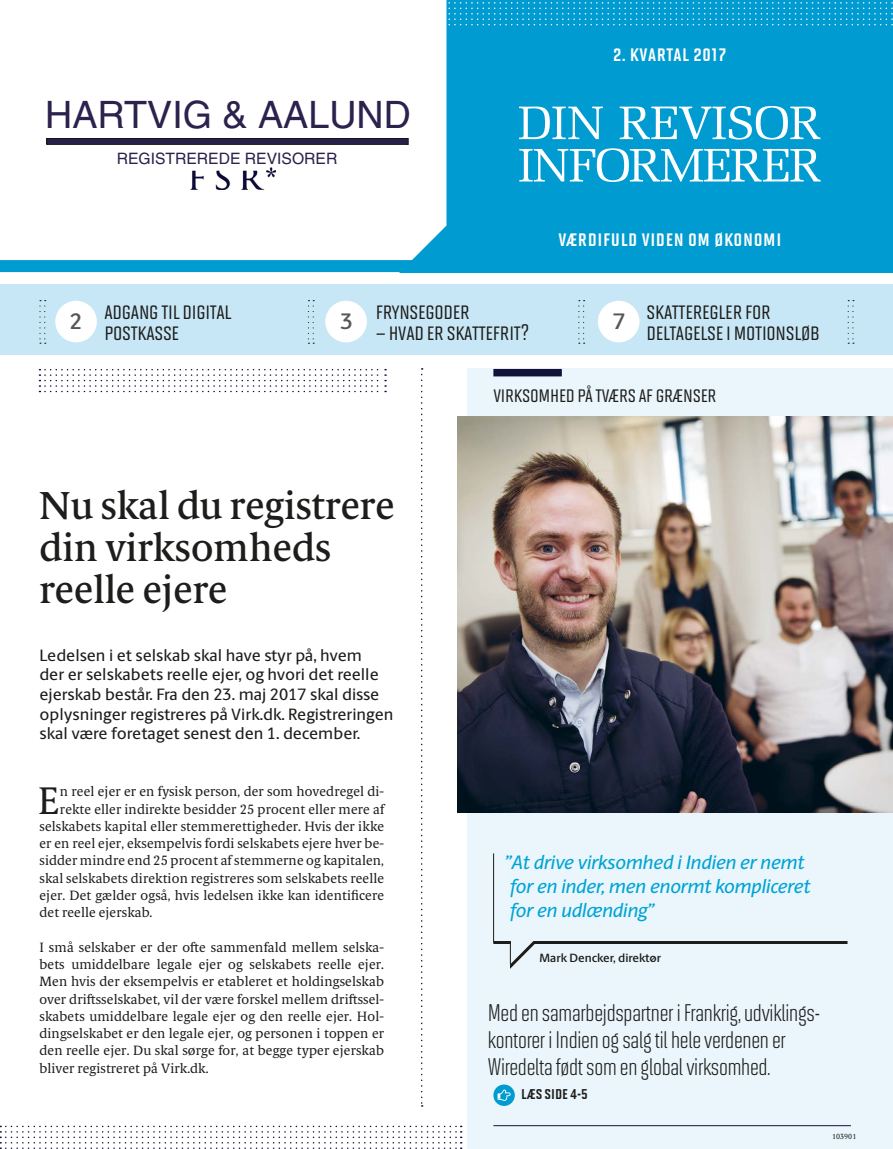
<style>
.page{position:relative;width:893px;height:1149px;background:#fff}
.page>*{position:absolute;margin:0;border:0;box-sizing:border-box;transform-origin:0 0}
.t1{font:500 39px/42px "Berling Serif Text";color:#1d1d1b}
.t2{font:38.55px "Berling Serif Text";color:#1d1d1b}
.t3{font:37.65px "Switzerland";color:#2d214d}
.t4{font:24px/27px "Solano Gothic MVB";letter-spacing:-.01em;color:#1d1d1b}
.t5{font:22.5px/21px "Solano Gothic MVB Md SC";letter-spacing:-.01em;color:#1d1d1b}
.t6{font:600 22.5px "Berling Sans";color:#575756}
.t7{font:21px "Solano Gothic MVB Bd SC";letter-spacing:.03em;color:#fff}
.t8{font:21px "Solano Gothic MVB Md SC";letter-spacing:-.01em;color:#1d1d1b}
.t9{font:italic 500 19.5px/24px "Berling Sans";letter-spacing:-.01em;color:#00a3d5}
.t10{font:500 16.5px/19.5px "Berling Sans";color:#1d1d1b}
.t11{font:16.5px "Solano Gothic MVB Bd SC";color:#1d1d1b}
.t12{font:15.75px "Switzerland";color:#2d214d}
.t13{font:13.5px/17.2px "Berling Serif Text";letter-spacing:.01em;color:#1d1d1b;text-align:justify}
.t14{font:600 12px "Berling Sans";color:#1d1d1b}
.t15{font:7.5px "Berling Serif Text";color:#1d1d1b}
</style>
<div class="page">
<div style="left:468px;top:369px;width:424px;height:779px;background:#eaf6fc"></div>
<svg style="left:39px;top:369px;width:347px;height:23px"></svg>
<div style="left:493px;top:369px;width:69px;height:7px;background:#131139"></div>
<hr style="left:493px;top:853px;width:1px;height:89px;background:#1d1d1b">
<hr style="left:493px;top:940px;width:18px;height:3px;background:#1d1d1b">
<svg style="left:504px;top:940px;width:344px;height:29px"></svg>
<div style="left:0;top:284px;width:892px;height:70px;background:#c8e7f6"></div>
<div style="left:55px;top:301px;width:42px;height:41px;background:#fff;border-radius:50%"></div>
<div style="left:325px;top:301px;width:42px;height:41px;background:#fff;border-radius:50%"></div>
<svg style="left:39px;top:300px;width:7px;height:43px"></svg>
<svg style="left:308px;top:300px;width:6px;height:43px"></svg>
<svg style="left:578px;top:300px;width:7px;height:43px"></svg>
<div style="left:598px;top:301px;width:41px;height:41px;background:#fff;border-radius:50%"></div>
<svg style="left:493px;top:1084px;width:22px;height:21px"></svg>
<svg style="left:497px;top:1089px;width:14px;height:11px"></svg>
<hr style="left:493px;top:1124px;width:358px;height:1px;background:#131139">
<svg style="left:848px;top:300px;width:6px;height:43px"></svg>
<img style="left:457px;top:416px;width:435px;height:396px">
<svg style="left:421px;top:368px;width:2px;height:738px"></svg>
<div style="left:0;top:1px;width:892px;height:271px;background:#009bd0"></div>
<svg style="left:519px;top:148px;width:302px;height:34px"></svg>
<svg style="left:519px;top:106px;width:301px;height:33px"></svg>
<div style="left:0;top:1px;width:446px;height:272px;background:#fff"></div>
<div style="left:0;top:260px;width:892px;height:12px;background:#009bd0"></div>
<svg style="left:0;top:1125px;width:462px;height:24px"></svg>
<svg style="left:444px;top:1px;width:449px;height:24px"></svg>
<img style="left:98px;top:127px;width:177px;height:63px">
<div style="left:47px;top:138px;width:361px;height:6px;background:#29214d"></div>
<div style="left:47px;top:138px;width:361px;height:6px;border:1px solid #1b1310"></div>
<h3 class="t3" style="left:45px;top:93px;width:367px">HARTVIG &amp; AALUND</h3>
<p class="t12" style="left:117px;top:149px;width:222px">REGISTREREDE REVISORER</p>
<h3 class="t7" style="left:613px;top:42px;width:115px">2. KVARTAL 2017</h3>
<h3 class="t7" style="left:558px;top:227px;width:224px">VÆRDIFULD VIDEN OM ØKONOMI</h3>
<h3 class="t6" style="left:70px;top:307px;width:14px">2</h3>
<h3 class="t6" style="left:340px;top:307px;width:14px">3</h3>
<h3 class="t6" style="left:613px;top:307px;width:14px">7</h3>
<h3 class="t5" style="left:647px;top:300px;width:175px">SKATTEREGLER FOR<br>DELTAGELSE I MOTIONSLØB</h3>
<h3 class="t5" style="left:105px;top:300px;width:128px">ADGANG TIL DIGITAL<br>POSTKASSE</h3>
<h3 class="t5" style="left:376px;top:300px;width:96px">FRYNSEGODER</h3>
<h3 class="t5" style="left:376px;top:321px;width:155px">– HVAD ER SKATTEFRIT?</h3>
<h3 class="t8" style="left:493px;top:383px;width:225px">VIRKSOMHED PÅ TVÆRS AF GRÆNSER</h3>
<h1 class="t1" style="left:39px;top:485px;width:357px">Nu skal du registrere din virksomheds reelle ejere</h1>
<p class="t10" style="left:39px;top:645px;width:356px">Ledelsen i et selskab skal have styr på, hvem<br>der er selskabets reelle ejer, og hvori det reelle ejerskab består. Fra den 23. maj 2017 skal disse oplysninger registreres på Virk.dk. Registreringen skal være foretaget senest den 1. december.</p>
<h2 class="t2" style="left:38px;top:776px;width:23px">E</h2>
<p class="t13" style="left:60px;top:782px;width:326px">n reel ejer er en fysisk person, der som hovedregel di-</p>
<p class="t13" style="left:60px;top:800px;width:326px">rekte eller indirekte besidder 25 procent eller mere af</p>
<p class="t13" style="left:39px;top:817px;width:346px">selskabets kapital eller stemmerettigheder. Hvis der ikke</p>
<p class="t13" style="left:39px;top:834px;width:346px">er en reel ejer, eksempelvis fordi selskabets ejere hver be-</p>
<p class="t13" style="left:39px;top:851px;width:346px">sidder mindre end 25 procent af stemmerne og kapitalen,</p>
<p class="t13" style="left:39px;top:869px;width:346px">skal selskabets direktion registreres som selskabets reelle</p>
<p class="t13" style="left:39px;top:886px;width:346px">ejer. Det gælder også, hvis ledelsen ikke kan identificere</p>
<p class="t13" style="left:39px;top:903px;width:115px">det reelle ejerskab.</p>
<p class="t13" style="left:39px;top:938px;width:346px">I små selskaber er der ofte sammenfald mellem selska&shy;bets umiddelbare legale ejer og selskabets reelle ejer.<br>Men hvis der eksempelvis er etableret et holdingselskab over driftsselskabet, vil der være forskel mellem driftssel&shy;skabets umiddelbare legale ejer og den reelle ejer. Hol&shy;dingselskabet er den legale ejer, og personen i toppen er den reelle ejer. Du skal sørge for, at begge typer ejerskab bliver registreret på Virk.dk.</p>
<h3 class="t9" style="left:504px;top:850px;width:308px">”At drive virksomhed i Indien er nemt for en inder, men enormt kompliceret for en udlænding”</h3>
<p class="t14" style="left:540px;top:950px;width:123px">Mark Dencker, direktør</p>
<h3 class="t4" style="left:488px;top:999px;width:334px">Med en samarbejdspartner i Frankrig, udviklings&shy;kontorer i Indien og salg til hele verdenen er<br>Wiredelta født som en global virksomhed.</h3>
<p class="t11" style="left:521px;top:1084px;width:68px">LÆS SIDE 4-5</p>
<p class="t15" style="left:832px;top:1131px;width:26px">103901</p>
</div>
